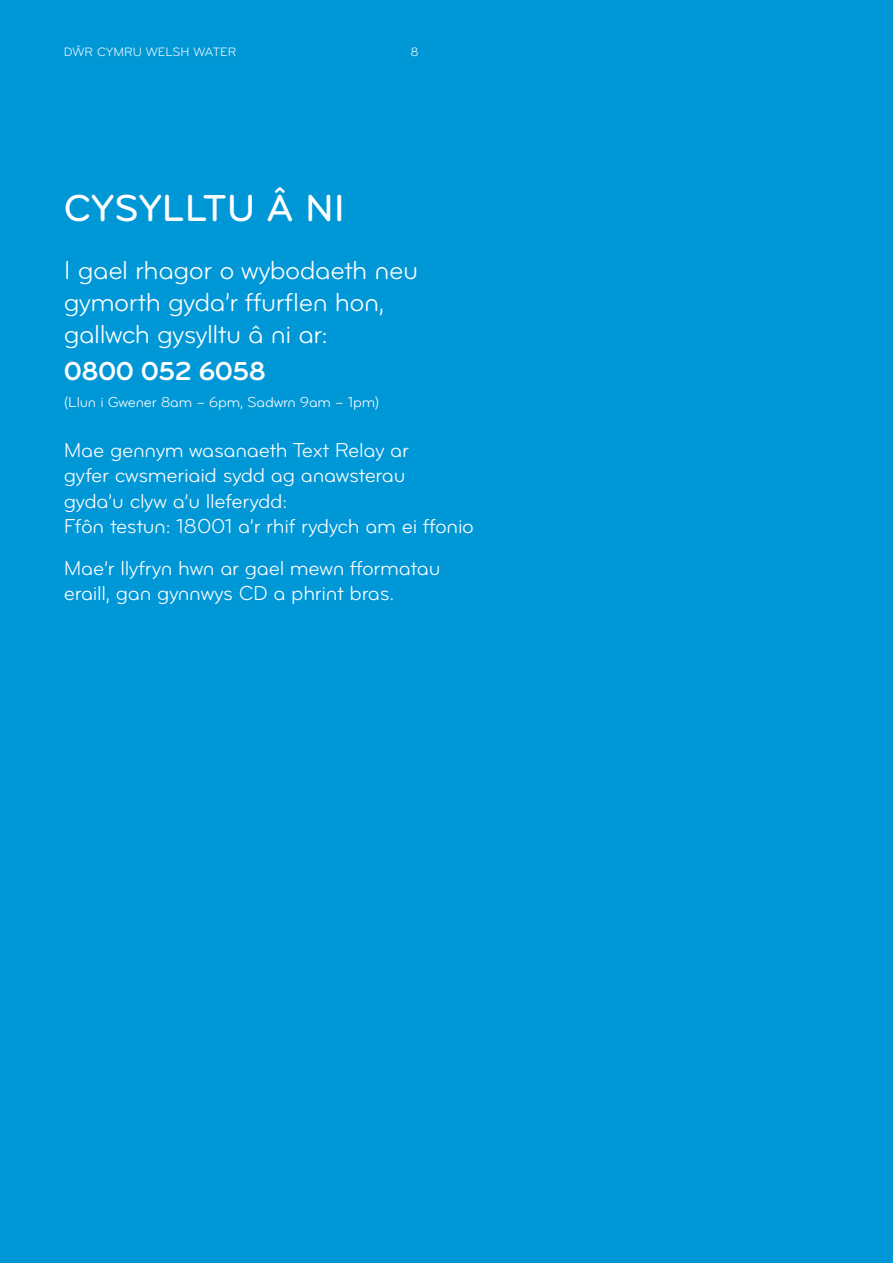
<style>
.page{position:relative;width:893px;height:1263px;background:#0097d7}
.page>*{position:absolute;margin:0;border:0;box-sizing:border-box;transform-origin:0 0}
.t1{font:39px "Bryant Pro Medium Alternate";color:#fff}
.t2{font:27px/32.4px "Bryant Pro Regular Alternate";letter-spacing:-.02em;color:#fff}
.t3{font:27px "Bryant Pro Bold Alternate";letter-spacing:-.02em;color:#fff}
.t4{font:21px/25.2px "Bryant Pro Regular Alternate";letter-spacing:-.015em;color:#fff}
.t5{font:15px "Bryant Pro Regular Alternate";letter-spacing:-.015em;color:#fff}
.t6{font:12.6px "Bryant Pro Regular Alternate";letter-spacing:.01em;color:#fff}
</style>
<div class="page">
<p class="t6" style="left:64px;top:45px;width:174px">DŴR CYMRU WELSH WATER</p>
<p class="t6" style="left:410px;top:45px;width:10px">8</p>
<h1 class="t1" style="left:64px;top:184px;width:283px">CYSYLLTU Â NI</h1>
<p class="t2" style="left:64px;top:254px;width:356px">I gael rhagor o wybodaeth neu gymorth gyda’r ffurflen hon, gallwch gysylltu â ni ar:</p>
<p class="t3" style="left:64px;top:354px;width:204px">0800 052 6058</p>
<p class="t5" style="left:64px;top:393px;width:317px">(Llun i Gwener 8am – 6pm, Sadwrn 9am – 1pm)</p>
<p class="t4" style="left:64px;top:438px;width:412px">Mae gennym wasanaeth Text Relay ar<br>gyfer cwsmeriaid sydd ag anawsterau<br>gyda’u clyw a’u lleferydd:<br>Ffôn testun: 18001 a’r rhif rydych am ei ffonio</p>
<p class="t4" style="left:64px;top:556px;width:378px">Mae’r llyfryn hwn ar gael mewn fformatau eraill, gan gynnwys CD a phrint bras.</p>
</div>
